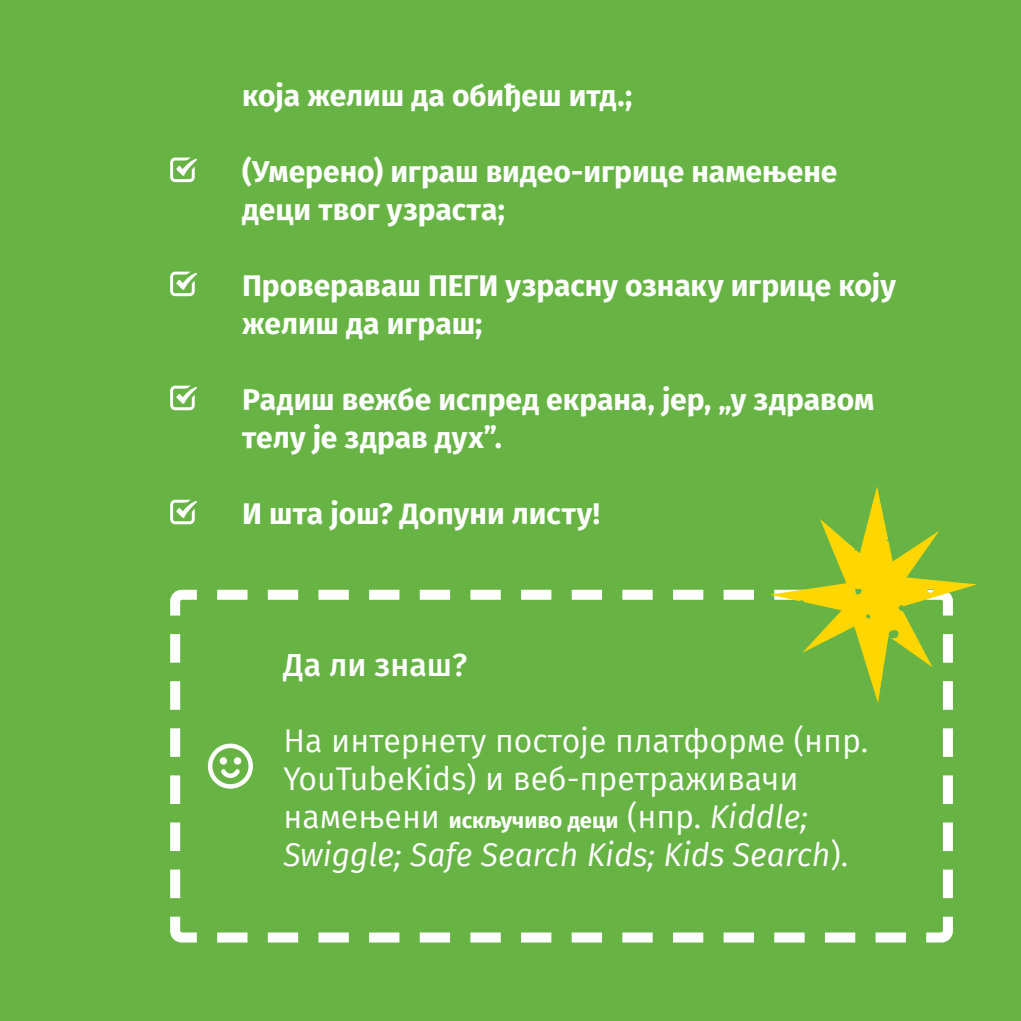
<style>
.page{position:relative;width:1021px;height:1021px;background:#fff}
.page>*{position:absolute;margin:0;border:0;box-sizing:border-box;transform-origin:0 0}
.t1{font:32px/38px "Fira Sans";color:#fff}
.t2{font:500 32px "Fira Sans";color:#fff}
.t3{font:700 30px/38px "Fira Sans";letter-spacing:-.005em;color:#fff}
.s1{font-weight:700;font-size:22px}
.s2{font-style:italic}
</style>
<div class="page">
<div style="left:0;top:0;width:1020px;height:1020px;background:#67b445"></div>
<svg style="left:170px;top:157px;width:27px;height:25px"></svg>
<svg style="left:170px;top:271px;width:27px;height:25px"></svg>
<svg style="left:170px;top:385px;width:27px;height:25px"></svg>
<svg style="left:170px;top:499px;width:27px;height:25px"></svg>
<svg style="left:170px;top:589px;width:783px;height:354px"></svg>
<svg style="left:208px;top:743px;width:45px;height:45px"></svg>
<div style="left:220px;top:757px;width:7px;height:7px;background:#fff;border-radius:50%"></div>
<div style="left:234px;top:757px;width:7px;height:7px;background:#fff;border-radius:50%"></div>
<svg style="left:770px;top:486px;width:207px;height:217px"></svg>
<p class="t3" style="left:242px;top:74px;width:391px">која желиш да обиђеш итд.;</p>
<p class="t3" style="left:242px;top:150px;width:597px">(Умерено) играш видео-игрице намењене деци твог узраста;</p>
<p class="t3" style="left:242px;top:264px;width:655px">Провераваш ПЕГИ узрасну ознаку игрице коју желиш да играш;</p>
<p class="t3" style="left:242px;top:378px;width:633px">Радиш вежбе испред екрана, јер, „у здравом телу је здрав дух”.</p>
<p class="t3" style="left:242px;top:492px;width:359px">И шта још? Допуни листу!</p>
<p class="t2" style="left:283px;top:639px;width:185px">Да ли знаш?</p>
<p class="t1" style="left:283px;top:721px;width:586px">На интернету постоје платформе (нпр.<br>YouTubeKids) и веб-претраживачи намењени <span class="s1">искључиво деци</span> (нпр. <span class="s2">Kiddle; Swiggle; Safe Search Kids; Kids Search</span>).</p>
</div>
